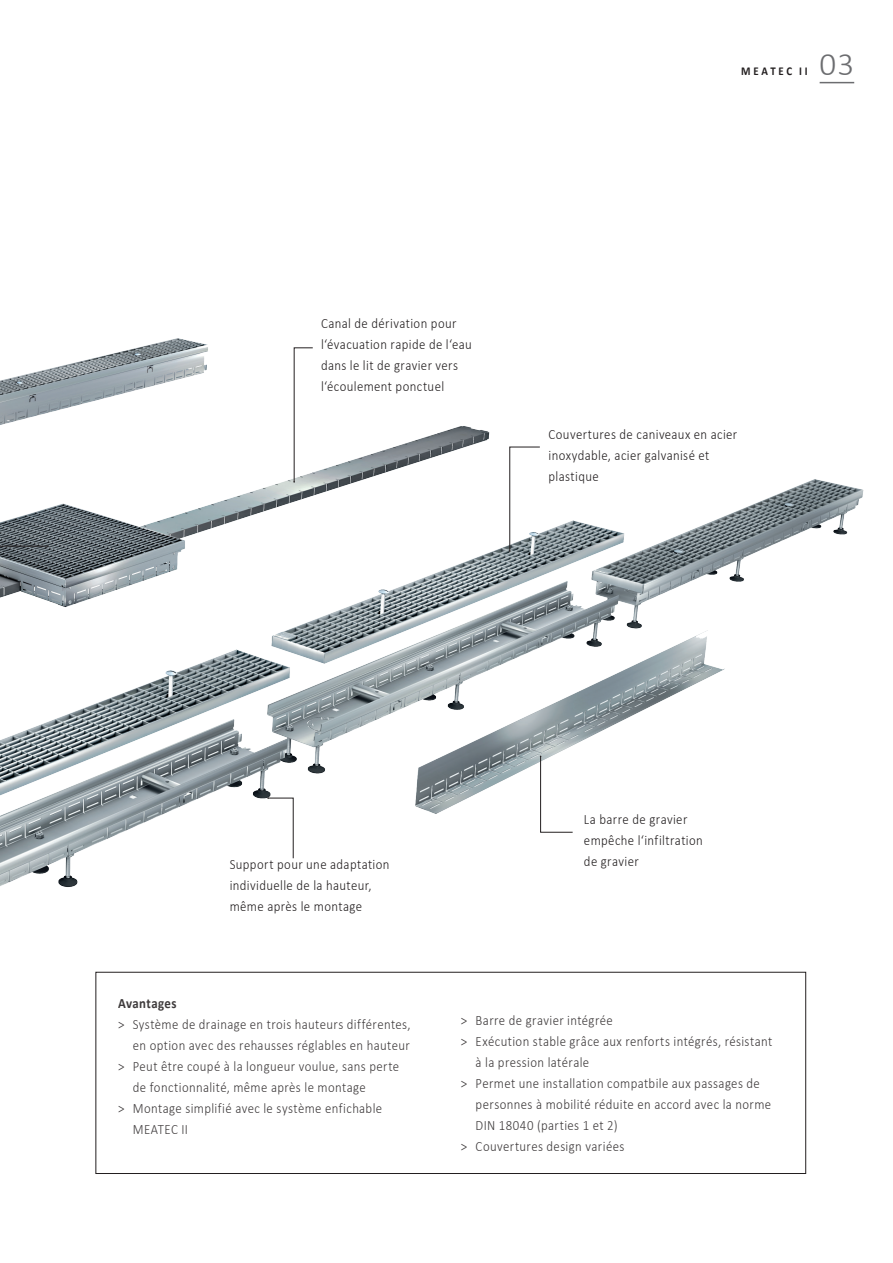
<style>
.page{position:relative;width:893px;height:1263px;background:#fff}
.page>*{position:absolute;margin:0;border:0;box-sizing:border-box;transform-origin:0 0}
.t1{font:300 33px "Calibri";color:#6c6d70}
.t2{font:300 14.25px/21px "Calibri";letter-spacing:.03em;color:#231f20;scale:.9 1}
.t3{font:700 14.25px "Calibri";letter-spacing:.03em;color:#231f20;scale:.9 1}
.t4{font:700 12px "Calibri";letter-spacing:.255em;color:#231f20;scale:.9 1}
</style>
<div class="page">
<img style="left:0;top:338px;width:864px;height:666px">
<svg style="left:509px;top:447px;width:31px;height:105px"></svg>
<svg style="left:293px;top:347px;width:20px;height:136px"></svg>
<svg style="left:540px;top:756px;width:33px;height:77px"></svg>
<svg style="left:0;top:545px;width:49px;height:14px"></svg>
<svg style="left:267px;top:797px;width:27px;height:62px"></svg>
<hr style="left:820px;top:82px;width:34px;height:1px;background:#6c6d70">
<div style="left:439px;top:992px;width:367px;height:247px;background:#fff"></div>
<div style="left:96px;top:972px;width:710px;height:202px;border:1px solid #231f20"></div>
<p class="t4" style="left:741px;top:63px;width:75px">MEATEC II</p>
<h1 class="t1" style="left:820px;top:44px;width:36px">03</h1>
<p class="t2" style="left:321px;top:313px;width:169px">Canal de dérivation pour l‘évacuation rapide de l‘eau dans le lit de gravier vers l‘écoulement ponctuel</p>
<p class="t2" style="left:549px;top:423px;width:211px">Couvertures de caniveaux en acier inoxydable, acier galvanisé et plastique</p>
<p class="t2" style="left:230px;top:854px;width:179px">Support pour une adaptation individuelle de la hauteur, même après le montage</p>
<p class="t3" style="left:118px;top:993px;width:67px">Avantages</p>
<p class="t2" style="left:118px;top:1013px;width:327px">&gt; Système de drainage en trois hauteurs différentes,</p>
<p class="t2" style="left:133px;top:1034px;width:309px">en option avec des rehausses réglables en hauteur</p>
<p class="t2" style="left:118px;top:1055px;width:314px">&gt; Peut être coupé à la longueur voulue, sans perte</p>
<p class="t2" style="left:133px;top:1076px;width:260px">de fonctionnalité, même après le montage</p>
<p class="t2" style="left:118px;top:1097px;width:295px">&gt; Montage simplifié avec le système enfichable</p>
<p class="t2" style="left:133px;top:1118px;width:63px">MEATEC II</p>
<p class="t2" style="left:584px;top:808px;width:134px">La barre de gravier empêche l‘infiltration de gravier</p>
<p class="t2" style="left:461px;top:1010px;width:170px">&gt; Barre de gravier intégrée</p>
<p class="t2" style="left:461px;top:1031px;width:348px">&gt; Exécution stable grâce aux renforts intégrés, résistant</p>
<p class="t2" style="left:476px;top:1052px;width:128px">à la pression latérale</p>
<p class="t2" style="left:461px;top:1073px;width:334px">&gt; Permet une installation compatbile aux passages de</p>
<p class="t2" style="left:476px;top:1094px;width:330px">personnes à mobilité réduite en accord avec la norme</p>
<p class="t2" style="left:476px;top:1115px;width:159px">DIN 18040 (parties 1 et 2)</p>
<p class="t2" style="left:461px;top:1136px;width:183px">&gt; Couvertures design variées</p>
</div>
